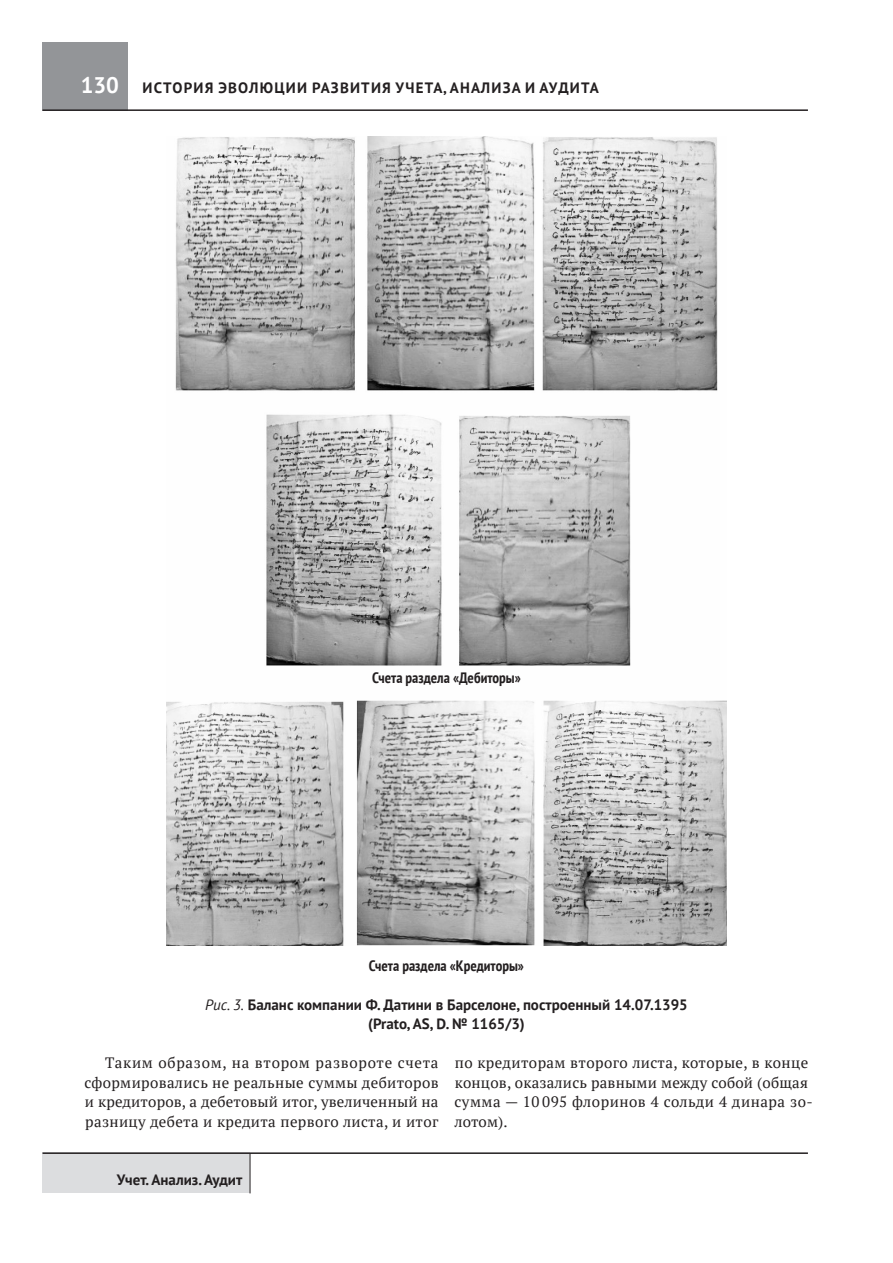
<style>
.page{position:relative;width:893px;height:1263px;background:#fff}
.page>*{position:absolute;margin:0;border:0;box-sizing:border-box;transform-origin:0 0}
.t1{font:700 22.5px "PT Sans";color:#fff}
.t2{font:15px/19.5px "PT Serif";letter-spacing:.025em;color:#231f20;text-align:justify}
.t3{font:700 15px/19.5px "PT Sans";color:#231f20;text-align:center}
.t4{font:700 condensed 15px "PT Sans";color:#231f20}
.t5{font:700 15px "PT Sans";letter-spacing:.08em;color:#231f20}
.s1{font-weight:400;font-style:italic}
</style>
<div class="page">
<div style="left:43px;top:1152px;width:207px;height:41px;background:#dcdddf"></div>
<hr style="left:250px;top:1153px;width:1px;height:40px;background:#231f20">
<div style="left:43px;top:43px;width:85px;height:68px;background:#939598"></div>
<hr style="left:43px;top:109px;width:765px;height:2px;background:#231f20">
<hr style="left:43px;top:1152px;width:765px;height:2px;background:#231f20">
<img style="left:167px;top:136px;width:559px;height:810px">
<h1 class="t1" style="left:81px;top:70px;width:40px">130</h1>
<p class="t5" style="left:143px;top:78px;width:458px">История эволюции развития уч ета, анализа и аудита</p>
<p class="t4" style="left:372px;top:668px;width:150px">Счета раздела «Дебиторы»</p>
<p class="t4" style="left:369px;top:955px;width:157px">Счета раздела «Кредиторы»</p>
<p class="t3" style="left:205px;top:994px;width:484px"><span class="s1">Рис. 3.</span> Баланс компании Ф. Датини в Барселоне, построенный 14.07.1395 (Prato, AS, D. № 1165/3)</p>
<p class="t2" style="left:85px;top:1053px;width:356px;text-indent:21px">Таким образом, на втором развороте счета сформировались не реальные суммы дебиторов и кредиторов, а дебетовый итог, увеличенный на разницу дебета и кредита первого листа, и итог</p>
<p class="t2" style="left:454px;top:1053px;width:360px;text-align:left">по кредиторам второго листа, которые, в конце концов, оказались равными между собой (общая сумма — 10 095 флоринов 4 сольди 4 динара зо&shy;лотом).</p>
<p class="t3" style="left:117px;top:1170px;width:127px">Учет. Анализ. Аудит</p>
</div>
